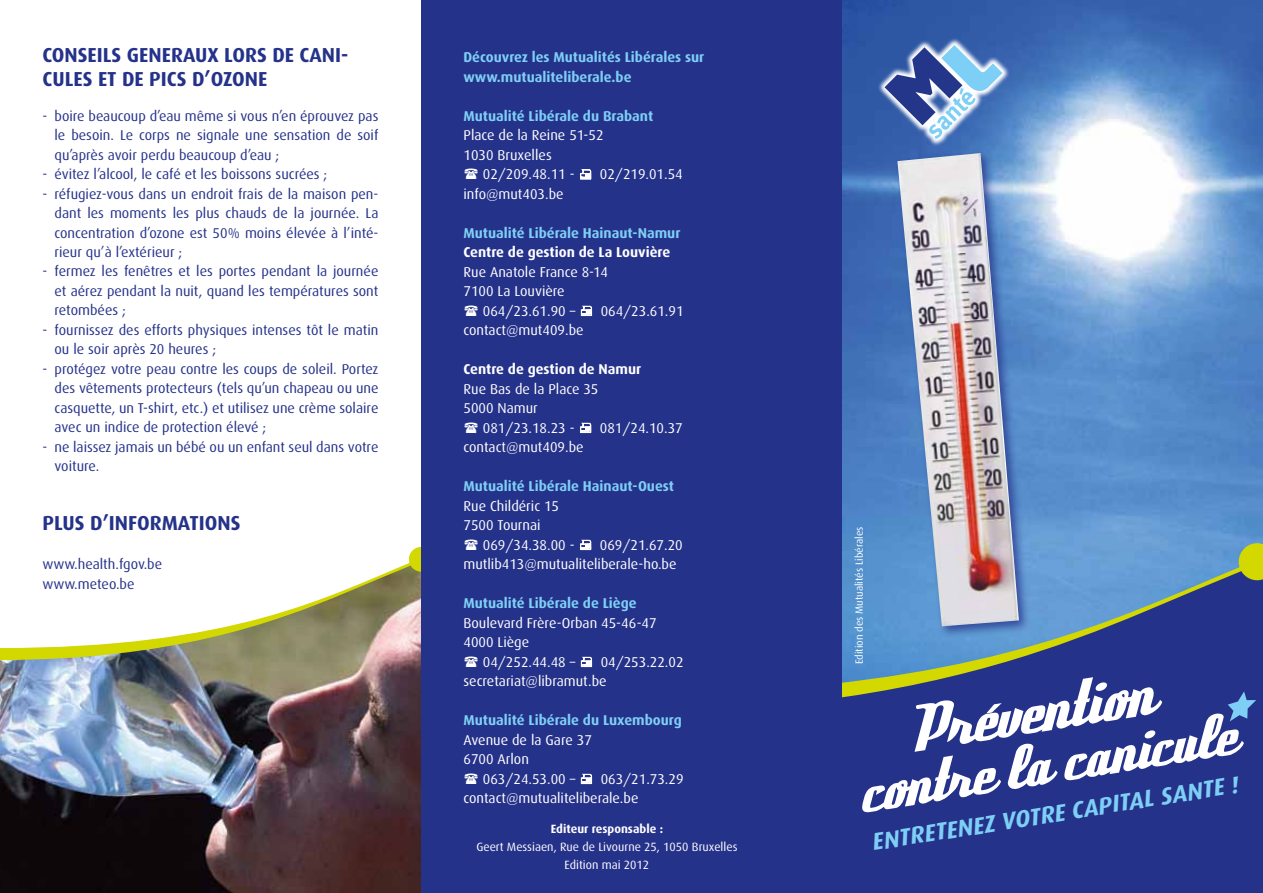
<style>
.page{position:relative;width:1263px;height:893px;background:#fff}
.page>*{position:absolute;margin:0;border:0;box-sizing:border-box;transform-origin:0 0}
.t1{font:70.5px "Deftone Stylus";color:#fff}
.t2{font:66px "Deftone Stylus";color:#fff}
.t3{font:italic 700 24px "Dax";color:#7ecff5}
.t4{font:700 20.25px/24px "Dax";color:#25328a}
.t5{font:14.25px/19.5px "Dax";color:#25328a;text-align:justify}
.t6{font:14.25px/19.5px "Dax";color:#fff}
.t7{font:700 14.25px/19.5px "Dax";color:#7ecff5}
.t8{font:700 14.25px "Dax";color:#fff}
.t9{font:12px/18px "Dax";color:#fff;text-align:center}
.t10{font:700 12px "Dax";color:#fff}
.t11{font:10.5px "Dax";color:#fff}
</style>
<div class="page">
<img style="left:842px;top:0;width:421px;height:549px">
<div style="left:842px;top:709px;width:421px;height:184px;background:#25328a"></div>
<svg style="left:842px;top:549px;width:421px;height:160px;background:#4767a0"></svg>
<svg style="left:1239px;top:543px;width:24px;height:37px"></svg>
<svg style="left:1228px;top:691px;width:28px;height:30px"></svg>
<img style="left:0;top:660px;width:421px;height:233px">
<svg style="left:0;top:551px;width:421px;height:109px"></svg>
<div style="left:409px;top:547px;width:25px;height:25px;background:#d3d800;border-radius:50%"></div>
<div style="left:421px;top:0;width:421px;height:893px;background:#25328a"></div>
<div style="left:894px;top:149px;width:137px;height:489px;background:#25328a;opacity:.75"></div>
<img style="left:897px;top:153px;width:122px;height:473px">
<svg style="left:877px;top:37px;width:133px;height:109px;background:#3f6ab1"></svg>
<svg style="left:884px;top:45px;width:118px;height:94px;background:#678ac1"></svg>
<svg style="left:580px;top:169px;width:11px;height:10px"></svg>
<svg style="left:581px;top:306px;width:11px;height:10px"></svg>
<svg style="left:580px;top:423px;width:11px;height:10px"></svg>
<svg style="left:580px;top:540px;width:11px;height:10px"></svg>
<svg style="left:581px;top:657px;width:11px;height:10px"></svg>
<svg style="left:581px;top:774px;width:11px;height:10px"></svg>
<h3 class="t4" style="left:43px;top:43px;width:307px">CONSEILS GENERAUX LORS DE CANI-<br>CULES ET DE PICS D’OZONE</h3>
<p class="t5" style="left:55px;top:106px;width:325px;text-indent:-12px">- boire beaucoup d’eau même si vous n’en éprouvez pas le besoin. Le corps ne signale une sensation de soif qu’après avoir perdu beaucoup d’eau ;</p>
<p class="t5" style="left:43px;top:164px;width:286px">- évitez l’alcool, le café et les boissons sucrées ;</p>
<p class="t5" style="left:55px;top:184px;width:325px;text-indent:-12px">- réfugiez-vous dans un endroit frais de la maison pen&shy;dant les moments les plus chauds de la journée. La concentration d’ozone est 50% moins élevée à l’inté&shy;rieur qu’à l’extérieur ;</p>
<p class="t5" style="left:55px;top:262px;width:325px;text-indent:-12px">- fermez les fenêtres et les portes pendant la journée et aérez pendant la nuit, quand les températures sont retombées ;</p>
<p class="t5" style="left:55px;top:320px;width:325px;text-indent:-12px">- fournissez des efforts physiques intenses tôt le matin ou le soir après 20 heures ;</p>
<p class="t5" style="left:55px;top:359px;width:325px;text-indent:-12px">- protégez votre peau contre les coups de soleil. Portez des vêtements protecteurs (tels qu’un chapeau ou une casquette, un T-shirt, etc.) et utilisez une crème solaire avec un indice de protection élevé ;</p>
<p class="t5" style="left:55px;top:437px;width:325px;text-indent:-12px">- ne laissez jamais un bébé ou un enfant seul dans votre voiture.</p>
<h3 class="t4" style="left:43px;top:511px;width:200px">PLUS D’INFORMATIONS</h3>
<p class="t5" style="left:43px;top:554px;width:121px">www.health.fgov.be www.meteo.be</p>
<p class="t7" style="left:463px;top:47px;width:242px">Découvrez les Mutualités Libérales sur www.mutualiteliberale.be</p>
<p class="t7" style="left:463px;top:106px;width:191px">Mutualité Libérale du Brabant</p>
<p class="t6" style="left:463px;top:125px;width:142px">Place de la Reine 51-52</p>
<p class="t6" style="left:463px;top:145px;width:90px">1030 Bruxelles</p>
<p class="t6" style="left:483px;top:164px;width:93px">02/209.48.11 -</p>
<p class="t6" style="left:600px;top:164px;width:84px">02/219.01.54</p>
<p class="t6" style="left:463px;top:184px;width:102px">info@mut403.be</p>
<p class="t7" style="left:463px;top:223px;width:218px">Mutualité Libérale Hainaut-Namur</p>
<p class="t8" style="left:463px;top:244px;width:208px">Centre de gestion de La Louvière</p>
<p class="t6" style="left:463px;top:262px;width:146px">Rue Anatole France 8-14</p>
<p class="t6" style="left:463px;top:281px;width:103px">7100 La Louvière</p>
<p class="t6" style="left:483px;top:301px;width:94px">064/23.61.90 –</p>
<p class="t6" style="left:601px;top:301px;width:84px">064/23.61.91</p>
<p class="t6" style="left:463px;top:320px;width:122px">contact@mut409.be</p>
<p class="t8" style="left:463px;top:361px;width:179px">Centre de gestion de Namur</p>
<p class="t6" style="left:463px;top:379px;width:136px">Rue Bas de la Place 35</p>
<p class="t6" style="left:463px;top:398px;width:76px">5000 Namur</p>
<p class="t6" style="left:483px;top:418px;width:93px">081/23.18.23 -</p>
<p class="t6" style="left:600px;top:418px;width:84px">081/24.10.37</p>
<p class="t6" style="left:463px;top:437px;width:122px">contact@mut409.be</p>
<p class="t7" style="left:463px;top:476px;width:212px">Mutualité Libérale Hainaut-Ouest</p>
<p class="t6" style="left:463px;top:496px;width:97px">Rue Childéric 15<br>7500 Tournai</p>
<p class="t6" style="left:483px;top:535px;width:93px">069/34.38.00 -</p>
<p class="t6" style="left:463px;top:535px;width:221px;text-indent:136px">069/21.67.20 mutlib413@mutualiteliberale-ho.be</p>
<p class="t7" style="left:463px;top:593px;width:175px">Mutualité Libérale de Liège</p>
<p class="t6" style="left:463px;top:613px;width:195px">Boulevard Frère-Orban 45-46-47</p>
<p class="t6" style="left:463px;top:632px;width:67px">4000 Liège</p>
<p class="t6" style="left:483px;top:652px;width:94px">04/252.44.48 –</p>
<p class="t6" style="left:463px;top:652px;width:222px;text-indent:137px">04/253.22.02 secretariat@libramut.be</p>
<p class="t7" style="left:463px;top:710px;width:220px">Mutualité Libérale du Luxembourg</p>
<p class="t6" style="left:463px;top:730px;width:130px">Avenue de la Gare 37<br>6700 Arlon</p>
<p class="t6" style="left:483px;top:769px;width:94px">063/24.53.00 –</p>
<p class="t6" style="left:463px;top:769px;width:222px;text-indent:137px">063/21.73.29 contact@mutualiteliberale.be</p>
<p class="t10" style="left:551px;top:822px;width:114px">Editeur responsable :</p>
<p class="t9" style="left:476px;top:838px;width:263px">Geert Messiaen, Rue de Livourne 25, 1050 Bruxelles<br>Edition mai 2012</p>
<p class="t11" style="left:853px;top:664px;width:139px;rotate:-90deg">Edition des Mutualités Libérales</p>
<h1 class="t1" style="left:902px;top:697px;width:245px;rotate:-9deg">Prévention</h1>
<h2 class="t2" style="left:851px;top:762px;width:381px;rotate:-9deg">contre la canicule</h2>
<h3 class="t3" style="left:870px;top:829px;width:372px;rotate:-9deg">ENTRETENEZ VOTRE CAPITAL SANTE !</h3>
</div>
